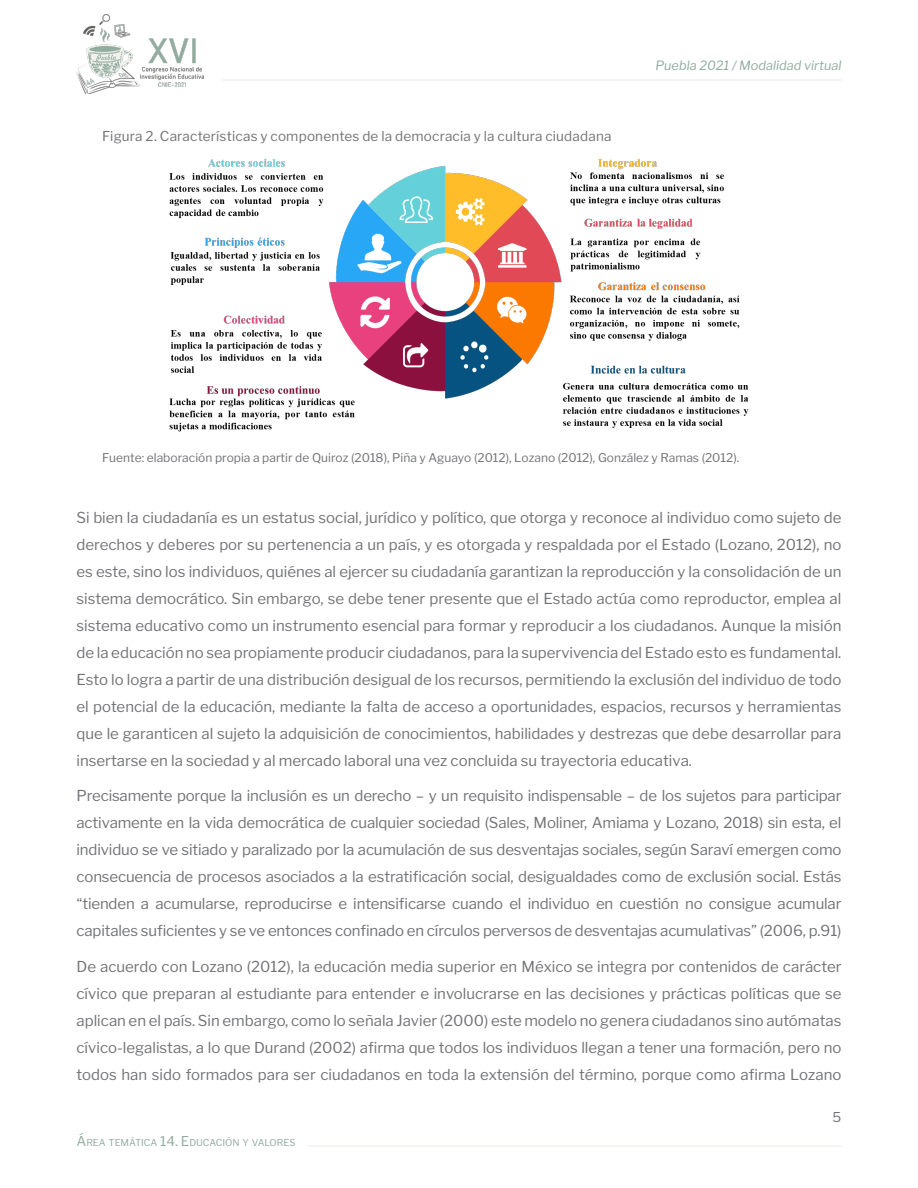
<style>
.page{position:relative;width:918px;height:1188px;background:#fff}
.page>*{position:absolute;margin:0;border:0;box-sizing:border-box;transform-origin:0 0}
.parrafo_general{font:15px/27px "Libre Franklin";color:#727376;text-align:justify}
.PIES_DE_IMAGEN{font:13.5px "Libre Franklin";letter-spacing:.015em;color:#727376}
.t1{font:13.5px "Libre Franklin";color:#727376}
.t2{font:italic 12.75px "Libre Franklin";color:#92aca0}
.PIES_DE_IMAGEN-2{font:12px "Libre Franklin";color:#727376}
.t3{font:9.45px "Libre Franklin";color:#92aca0}
.s1{font-size:13.5px}
</style>
<div class="page">
<hr style="left:222px;top:79px;width:619px;height:2px;background:#f2f1ed">
<img style="left:77px;top:15px;width:126px;height:79px">
<hr style="left:307px;top:1145px;width:534px;height:2px;background:#f2f1ed">
<img style="left:169px;top:158px;width:580px;height:274px">
<p class="PIES_DE_IMAGEN" style="left:102px;top:128px;width:511px">Figura 2. Características y componentes de la democracia y la cultura ciudadana</p>
<p class="t2" style="left:655px;top:58px;width:187px">Puebla 2021 / Modalidad virtual</p>
<p class="PIES_DE_IMAGEN-2" style="left:102px;top:450px;width:639px">Fuente: elaboración propia a partir de Quiroz (2018), Piña y Aguayo (2012), Lozano (2012), González y Ramas (2012).</p>
<p class="parrafo_general" style="left:77px;top:504px;width:766px">Si bien la ciudadanía es un estatus social, jurídico y político, que otorga y reconoce al individuo como sujeto de derechos y deberes por su pertenencia a un país, y es otorgada y respaldada por el Estado (Lozano, 2012), no es este, sino los individuos, quiénes al ejercer su ciudadanía garantizan la reproducción y la consolidación de un sistema democrático. Sin embargo, se debe tener presente que el Estado actúa como reproductor, emplea al sistema educativo como un instrumento esencial para formar y reproducir a los ciudadanos. Aunque la misión de la educación no sea propiamente producir ciudadanos, para la supervivencia del Estado esto es fundamental.<br>Esto lo logra a partir de una distribución desigual de los recursos, permitiendo la exclusión del individuo de todo el potencial de la educación, mediante la falta de acceso a oportunidades, espacios, recursos y herramientas que le garanticen al sujeto la adquisición de conocimientos, habilidades y destrezas que debe desarrollar para insertarse en la sociedad y al mercado laboral una vez concluida su trayectoria educativa.</p>
<p class="parrafo_general" style="left:77px;top:782px;width:766px">Precisamente porque la inclusión es un derecho – y un requisito indispensable – de los sujetos para participar activamente en la vida democrática de cualquier sociedad (Sales, Moliner, Amiama y Lozano, 2018) sin esta, el individuo se ve sitiado y paralizado por la acumulación de sus desventajas sociales, según Saraví emergen como consecuencia de procesos asociados a la estratificación social, desigualdades como de exclusión social. Estás “tienden a acumularse, reproducirse e intensificarse cuando el individuo en cuestión no consigue acumular capitales suficientes y se ve entonces confinado en círculos perversos de desventajas acumulativas” (2006, p.91)</p>
<p class="parrafo_general" style="left:77px;top:953px;width:766px">De acuerdo con Lozano (2012), la educación media superior en México se integra por contenidos de carácter cívico que preparan al estudiante para entender e involucrarse en las decisiones y prácticas políticas que se aplican en el país. Sin embargo, como lo señala Javier (2000) este modelo no genera ciudadanos sino autómatas cívico-legalistas, a lo que Durand (2002) afirma que todos los individuos llegan a tener una formación, pero no todos han sido formados para ser ciudadanos en toda la extensión del término, porque como afirma Lozano</p>
<p class="t3" style="left:77px;top:1137px;width:220px"><span class="s1">Á</span>REA TEMÁTICA <span class="s1">14. E</span>DUCACIÓN Y VALORES</p>
<p class="t1" style="left:833px;top:1109px;width:10px">5</p>
</div>
